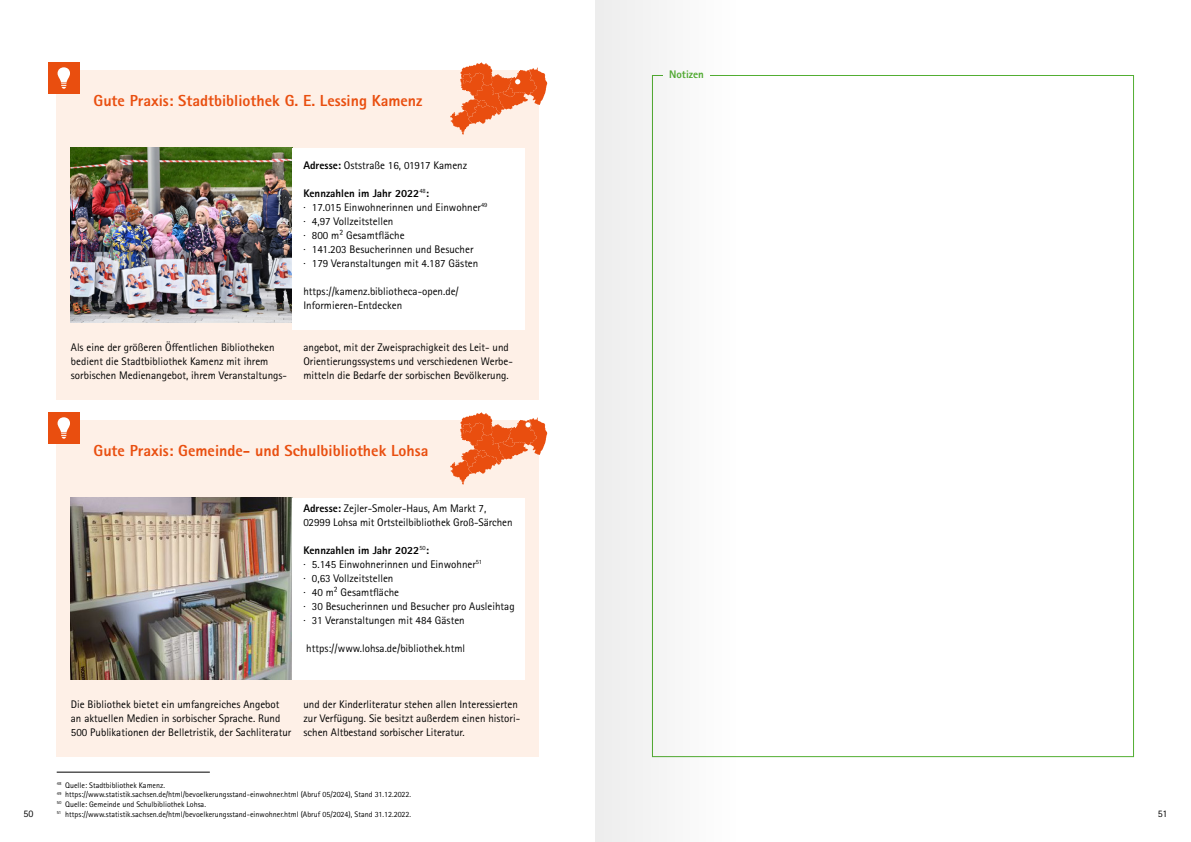
<style>
.page{position:relative;width:1191px;height:842px;background:#fff}
.page>*{position:absolute;margin:0;border:0;box-sizing:border-box;transform-origin:0 0}
.t1{font:800 16px "Rotis Sans Serif W1 G";color:#e94e0f}
.t2{font:11px/14px "Rotis Sans Serif W1 G";color:#000}
.t3{font:800 11px "Rotis Sans Serif W1 G";color:#52ae32}
.t4{font:10px "Rotis Sans Serif W1 G";color:#000}
.t5{font:8px/9.6px "Rotis Sans Serif W1 G";color:#000}
.s1{font-weight:800}
</style>
<div class="page">
<div style="left:57px;top:71px;width:482px;height:329px;background:#fef0e7"></div>
<div style="left:48px;top:62px;width:31px;height:32px;background:#e94e0f"></div>
<svg style="left:58px;top:67px;width:12px;height:22px"></svg>
<img style="left:71px;top:148px;width:221px;height:175px">
<div style="left:292px;top:148px;width:232px;height:181px;background:#fff"></div>
<svg style="left:450px;top:62px;width:97px;height:73px"></svg>
<div style="left:57px;top:421px;width:482px;height:336px;background:#fef0e7"></div>
<div style="left:48px;top:412px;width:31px;height:31px;background:#e94e0f"></div>
<svg style="left:58px;top:417px;width:12px;height:22px"></svg>
<img style="left:71px;top:498px;width:221px;height:181px">
<div style="left:292px;top:498px;width:232px;height:181px;background:#fff"></div>
<svg style="left:450px;top:412px;width:97px;height:72px"></svg>
<hr style="left:57px;top:772px;width:153px;height:1px;background:#000">
<div style="left:595px;top:0;width:141px;height:842px;background:#f5f5f5"></div>
<h1 class="t1" style="left:94px;top:90px;width:330px">Gute Praxis: Stadtbibliothek G. E. Lessing Kamenz</h1>
<p class="t2" style="left:303px;top:158px;width:165px"><span class="s1">Adresse:</span> Oststraße 16, 01917 Kamenz</p>
<p class="t2" style="left:303px;top:186px;width:185px"><span class="s1">Kennzahlen im Jahr 2022</span><sup>48</sup><span class="s1">:<br></span>· 17.015 Einwohnerinnen und Einwohner<sup>49 </sup>· 4,97 Vollzeitstellen<br>· 800 m² Gesamtfläche<br>· 141.203 Besucherinnen und Besucher<br>· 179 Veranstaltungen mit 4.187 Gästen</p>
<p class="t2" style="left:303px;top:284px;width:157px">https://kamenz.bibliotheca-open.de/<br>Informieren-Entdecken</p>
<p class="t2" style="left:71px;top:340px;width:218px">Als eine der größeren Öffentlichen Bibliotheken bedient die Stadtbibliothek Kamenz mit ihrem sorbischen Medienangebot, ihrem Veranstaltungs-</p>
<p class="t2" style="left:303px;top:340px;width:211px">angebot, mit der Zweisprachigkeit des Leit- und<br>Orientierungssystems und verschiedenen Werbe&shy;mitteln die Bedarfe der sorbischen Bevölkerung.</p>
<h1 class="t1" style="left:94px;top:440px;width:336px">Gute Praxis: Gemeinde- und Schulbibliothek Lohsa</h1>
<p class="t2" style="left:303px;top:501px;width:211px"><span class="s1">Adresse:</span> Zejler-Smoler-Haus, Am Markt 7,<br>02999 Lohsa mit Ortsteilbibliothek Groß-Särchen</p>
<p class="t2" style="left:303px;top:543px;width:213px"><span class="s1">Kennzahlen im Jahr 2022</span><sup>50</sup><span class="s1">:<br></span>· 5.145 Einwohnerinnen und Einwohner<sup>51<br></sup>· 0,63 Vollzeitstellen<br>· 40 m² Gesamtfläche<br>· 30 Besucherinnen und Besucher pro Ausleihtag · 31 Veranstaltungen mit 484 Gästen</p>
<p class="t2" style="left:306px;top:641px;width:160px">https://www.lohsa.de/bibliothek.html</p>
<p class="t2" style="left:71px;top:697px;width:222px">Die Bibliothek bietet ein umfangreiches Angebot an aktuellen Medien in sorbischer Sprache. Rund<br>500 Publikationen der Belletristik, der Sachliteratur</p>
<p class="t2" style="left:303px;top:697px;width:218px">und der Kinderliteratur stehen allen Interessierten zur Verfügung. Sie besitzt außerdem einen histori&shy;schen Altbestand sorbischer Literatur.</p>
<p class="t3" style="left:669px;top:67px;width:36px">Notizen</p>
<p class="t5" style="left:57px;top:780px;width:356px"><sup>48</sup> Quelle: Stadtbibliothek Kamenz.<br><sup>49</sup> https://www.statistik.sachsen.de/html/bevoelkerungsstand-einwohner.html (Abruf 05/2024), Stand 31.12.2022.<br><sup>50</sup> Quelle: Gemeinde und Schulbibliothek Lohsa.<br><sup>51</sup> https://www.statistik.sachsen.de/html/bevoelkerungsstand-einwohner.html (Abruf 05/2024), Stand 31.12.2022.</p>
<p class="t4" style="left:23px;top:808px;width:11px">50</p>
<p class="t4" style="left:1157px;top:808px;width:11px">51</p>
</div>
